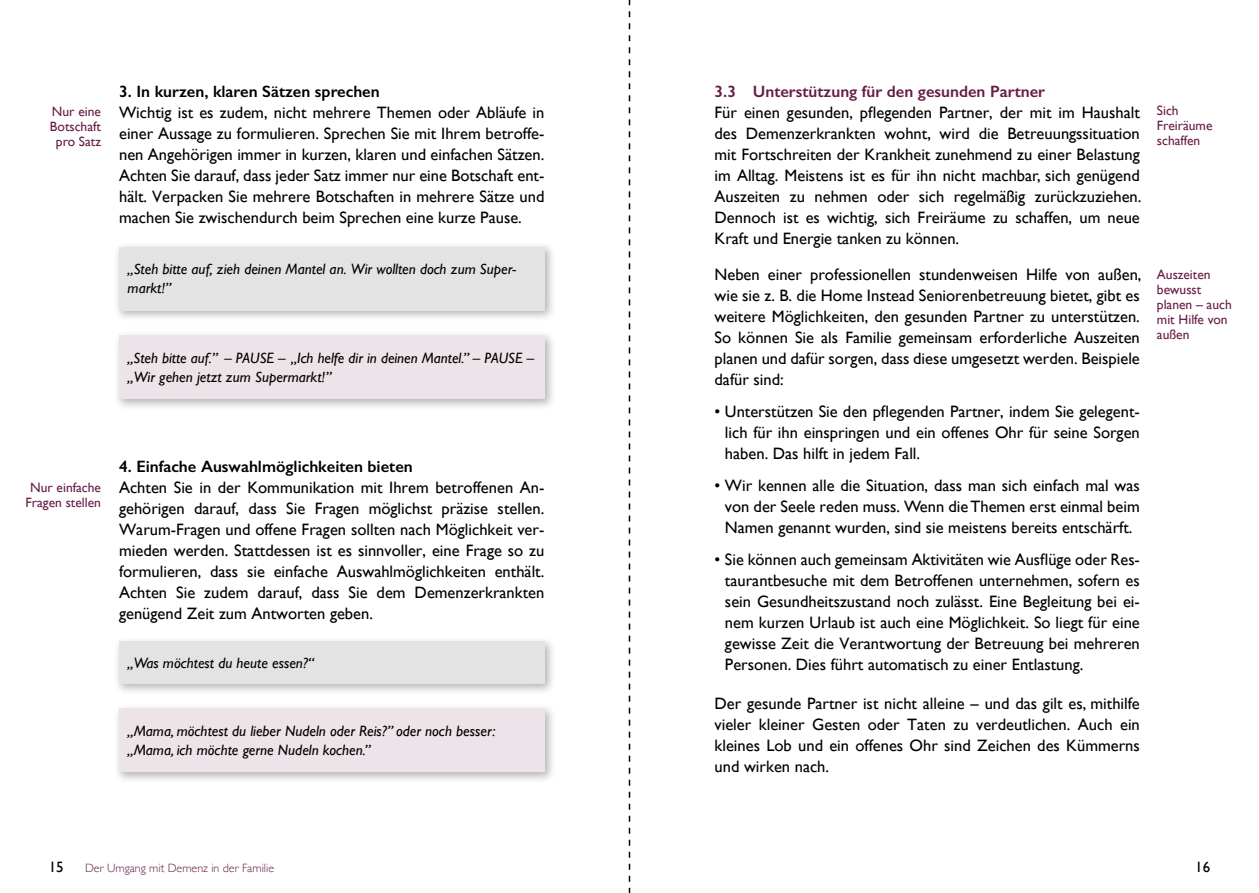
<style>
.page{position:relative;width:1259px;height:893px;background:#fff}
.page>*{position:absolute;margin:0;border:0;box-sizing:border-box;transform-origin:0 0}
.t1{font:16.5px/21px "Gill Sans";color:#000;text-align:justify}
.t2{font:600 16.5px "Gill Sans";color:#000}
.t3{font:600 16.5px "Gill Sans";color:#671d47}
.t4{font:italic 15px/19.5px "Gill Sans";color:#000}
.t5{font:15px "Gill Sans";color:#000}
.t6{font:13.5px/15px "Gill Sans";color:#671d47;text-align:center}
.t7{font:300 12px "Gill Sans";color:#671d47}
</style>
<div class="page">
<div style="left:114px;top:242px;width:441px;height:79px;background:#000;opacity:.3"></div>
<div style="left:119px;top:247px;width:425px;height:63px;background:#e3e3e3"></div>
<div style="left:114px;top:636px;width:441px;height:59px;background:#000;opacity:.3"></div>
<div style="left:119px;top:641px;width:425px;height:43px;background:#e3e3e3"></div>
<div style="left:114px;top:331px;width:441px;height:79px;background:#000;opacity:.3"></div>
<div style="left:119px;top:335px;width:425px;height:64px;background:#ece4e8"></div>
<div style="left:114px;top:704px;width:441px;height:79px;background:#000;opacity:.3"></div>
<div style="left:119px;top:708px;width:425px;height:64px;background:#ece4e8"></div>
<svg style="left:629px;top:0;width:1px;height:893px"></svg>
<p class="t6" style="left:50px;top:104px;width:53px">Nur eine<br>Botschaft pro Satz</p>
<p class="t2" style="left:119px;top:81px;width:262px">3. In kurzen, klaren Sätzen sprechen</p>
<p class="t1" style="left:119px;top:102px;width:427px">Wichtig ist es zudem, nicht mehrere Themen oder Abläufe in einer Aussage zu formulieren. Sprechen Sie mit Ihrem betroffe&shy;nen Angehörigen immer in kurzen, klaren und einfachen Sätzen.<br>Achten Sie darauf, dass jeder Satz immer nur eine Botschaft ent&shy;hält. Verpacken Sie mehrere Botschaften in mehrere Sätze und machen Sie zwischendurch beim Sprechen eine kurze Pause.</p>
<p class="t4" style="left:128px;top:259px;width:390px">„Steh bitte auf, zieh deinen Mantel an. Wir wollten doch zum Super&shy;markt!”</p>
<p class="t4" style="left:128px;top:348px;width:408px">„Steh bitte auf.” – PAUSE – „Ich helfe dir in deinen Mantel.” – PAUSE – „Wir gehen jetzt zum Supermarkt!”</p>
<p class="t6" style="left:26px;top:480px;width:77px">Nur einfache<br>Fragen stellen</p>
<p class="t2" style="left:119px;top:456px;width:295px">4. Einfache Auswahlmöglichkeiten bieten</p>
<p class="t1" style="left:119px;top:477px;width:427px">Achten Sie in der Kommunikation mit Ihrem betroffenen An&shy;gehörigen darauf, dass Sie Fragen möglichst präzise stellen.<br>Warum-Fragen und offene Fragen sollten nach Möglichkeit ver&shy;mieden werden. Stattdessen ist es sinnvoller, eine Frage so zu formulieren, dass sie einfache Auswahlmöglichkeiten enthält.<br>Achten Sie zudem darauf, dass Sie dem Demenzerkrankten genügend Zeit zum Antworten geben.</p>
<p class="t4" style="left:128px;top:653px;width:188px">„Was möchtest du heute essen?“</p>
<p class="t4" style="left:128px;top:721px;width:369px">„Mama, möchtest du lieber Nudeln oder Reis?” oder noch besser: „Mama, ich möchte gerne Nudeln kochen.”</p>
<p class="t3" style="left:714px;top:81px;width:332px">3.3 Unterstützung für den gesunden Partner</p>
<p class="t1" style="left:714px;top:102px;width:428px">Für einen gesunden, pflegenden Partner, der mit im Haushalt des Demenzerkrankten wohnt, wird die Betreuungssituation mit Fortschreiten der Krankheit zunehmend zu einer Belastung im Alltag. Meistens ist es für ihn nicht machbar, sich genügend Auszeiten zu nehmen oder sich regelmäßig zurückzuziehen.<br>Dennoch ist es wichtig, sich Freiräume zu schaffen, um neue Kraft und Energie tanken zu können.</p>
<p class="t1" style="left:714px;top:264px;width:428px">Neben einer professionellen stundenweisen Hilfe von außen, wie sie z. B. die Home Instead Seniorenbetreuung bietet, gibt es weitere Möglichkeiten, den gesunden Partner zu unterstützen.<br>So können Sie als Familie gemeinsam erforderliche Auszeiten planen und dafür sorgen, dass diese umgesetzt werden. Beispiele dafür sind:</p>
<p class="t1" style="left:725px;top:401px;width:416px;text-indent:-10px">• Unterstützen Sie den pflegenden Partner, indem Sie gelegent&shy;lich für ihn einspringen und ein offenes Ohr für seine Sorgen haben. Das hilft in jedem Fall.</p>
<p class="t1" style="left:725px;top:475px;width:416px;text-indent:-10px">• Wir kennen alle die Situation, dass man sich einfach mal was von der Seele reden muss. Wenn die Themen erst einmal beim Namen genannt wurden, sind sie meistens bereits entschärft.</p>
<p class="t1" style="left:725px;top:549px;width:416px;text-indent:-10px">• Sie können auch gemeinsam Aktivitäten wie Ausflüge oder Res&shy;taurantbesuche mit dem Betroffenen unternehmen, sofern es sein Gesundheitszustand noch zulässt. Eine Begleitung bei ei&shy;nem kurzen Urlaub ist auch eine Möglichkeit. So liegt für eine gewisse Zeit die Verantwortung der Betreuung bei mehreren Personen. Dies führt automatisch zu einer Entlastung.</p>
<p class="t1" style="left:714px;top:693px;width:427px">Der gesunde Partner ist nicht alleine – und das gilt es, mithilfe vieler kleiner Gesten oder Taten zu verdeutlichen. Auch ein kleines Lob und ein offenes Ohr sind Zeichen des Kümmerns und wirken nach.</p>
<p class="t6" style="left:1157px;top:103px;width:57px;text-align:left">Sich<br>Freiräume schaffen</p>
<p class="t6" style="left:1157px;top:266px;width:76px;text-align:left">Auszeiten bewusst planen – auch mit Hilfe von außen</p>
<p class="t5" style="left:49px;top:858px;width:16px">15</p>
<p class="t7" style="left:85px;top:858px;width:191px">Der Umgang mit Demenz in der Familie</p>
<p class="t5" style="left:1195px;top:858px;width:16px">16</p>
</div>
